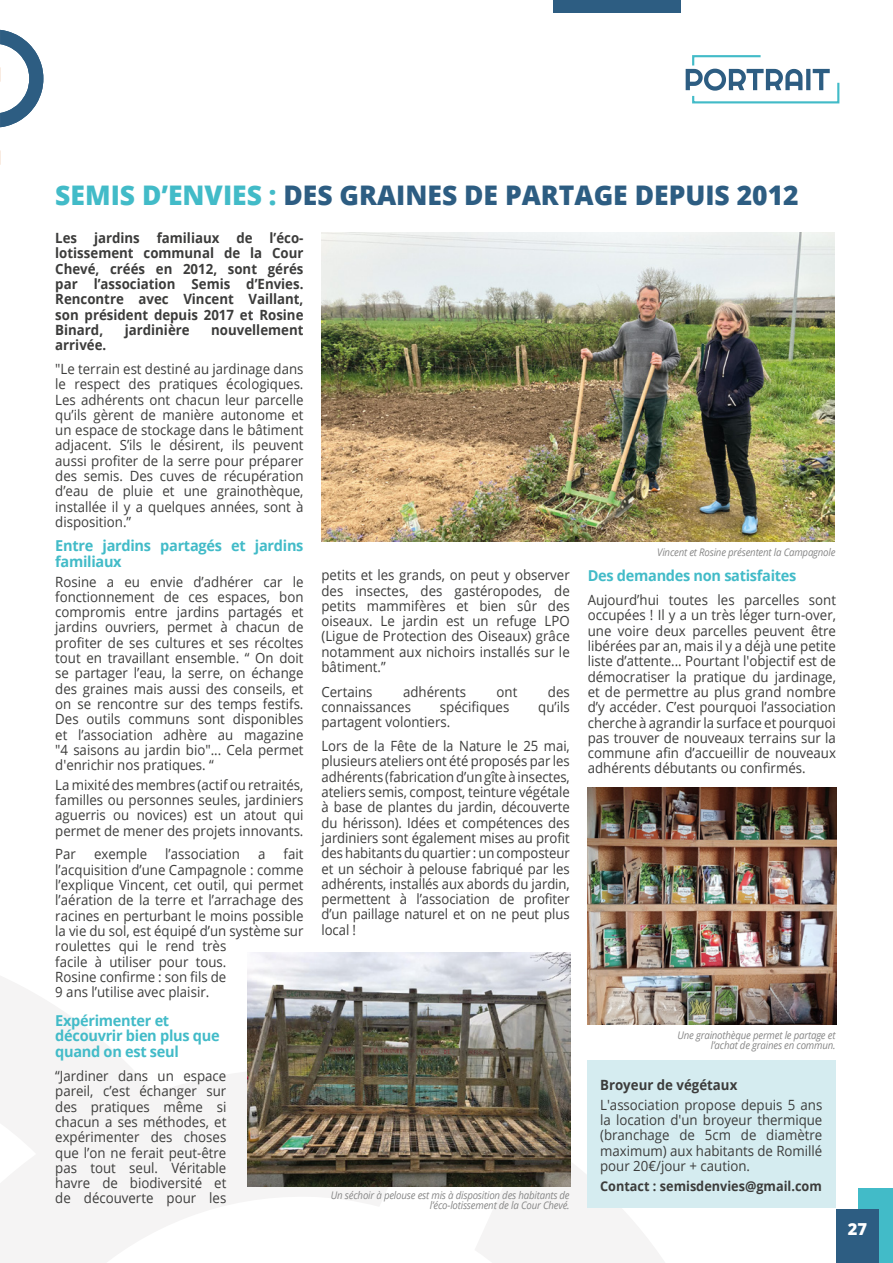
<style>
.page{position:relative;width:893px;height:1263px;background:#fff}
.page>*{position:absolute;margin:0;border:0;box-sizing:border-box;transform-origin:0 0}
.t1{font:800 27px "Open Sans";color:#2d5d82}
.t2{font:800 16.5px "Open Sans";color:#fff}
.t3{font:700 15px/15.8px "Open Sans";letter-spacing:-.02em;color:#42bbc8}
.t4{font:14.1px/15.3px "Open Sans";color:#3c3c3b;text-align:justify;scale:.94 1}
.t5{font:14.1px/15.3px "Open Sans";color:#3c3c3b;text-align:justify;scale:.93 1}
.t6{font:700 14.1px/15.3px "Open Sans";color:#3c3c3b;text-align:justify;scale:.94 1}
.t7{font:700 13.5px "Open Sans";color:#3c3c3b;scale:.94 1}
.t8{font:italic 10.5px/10.5px "Open Sans";letter-spacing:-.02em;color:#878787;text-align:right;scale:.92 1}
.s1{color:#42bbc8}
</style>
<div class="page">
<svg style="left:0;top:976px;width:130px;height:91px;fill:#f5f4f4"></svg>
<svg style="left:0;top:1067px;width:248px;height:196px;fill:#f5f4f4"></svg>
<svg style="left:164px;top:1132px;width:501px;height:131px"></svg>
<div style="left:553px;top:0;width:127px;height:13px;background:#2d5d82"></div>
<svg style="left:0;top:30px;width:43px;height:135px"></svg>
<div style="left:858px;top:1188px;width:35px;height:75px;background:#42bbc8"></div>
<div style="left:836px;top:1210px;width:43px;height:53px;background:#2d5d82"></div>
<svg style="left:686px;top:55px;width:154px;height:49px"></svg>
<div style="left:588px;top:1060px;width:248px;height:148px;background:#d5ecf0"></div>
<img style="left:321px;top:232px;width:514px;height:309px">
<img style="left:248px;top:953px;width:323px;height:233px">
<img style="left:588px;top:788px;width:248px;height:237px">
<h1 class="t1" style="left:55px;top:174px;width:745px"><span class="s1">SEMIS D’ENVIES :</span> DES GRAINES DE PARTAGE DEPUIS 2012</h1>
<p class="t6" style="left:55px;top:230px;width:266px">Les jardins familiaux de l’éco&shy;lotissement communal de la Cour Chevé, créés en 2012, sont gérés par l’association Semis d’Envies.<br>Rencontre avec Vincent Vaillant, son président depuis 2017 et Rosine Binard,</p>
<p class="t6" style="left:125px;top:322px;width:71px">jardinière</p>
<p class="t6" style="left:211px;top:322px;width:100px">nouvellement</p>
<p class="t6" style="left:55px;top:337px;width:56px">arrivée.</p>
<p class="t4" style="left:55px;top:361px;width:266px">"Le terrain est destiné au jardinage dans le respect des pratiques écologiques.<br>Les adhérents ont chacun leur parcelle qu’ils gèrent de manière autonome et un espace de stockage dans le bâtiment adjacent. S’ils le désirent, ils peuvent aussi profiter de la serre pour préparer des semis. Des cuves de récupération d’eau de pluie et une grainothèque, installée il y a quelques années, sont à disposition.”</p>
<p class="t3" style="left:55px;top:537px;width:250px">Entre jardins partagés et jardins familiaux</p>
<p class="t4" style="left:55px;top:573px;width:266px">Rosine a eu envie d’adhérer car le fonctionnement de ces espaces, bon compromis entre jardins partagés et jardins ouvriers, permet à chacun de profiter de ses cultures et ses récoltes tout en travaillant ensemble. “ On doit se partager l’eau, la serre, on échange des graines mais aussi des conseils, et on se rencontre sur des temps festifs.<br>Des outils communs sont disponibles et l’association adhère au magazine "4 saisons au jardin bio"... Cela permet d'enrichir nos pratiques. “</p>
<p class="t4" style="left:55px;top:777px;width:266px">La mixité des membres (actif ou retraités, familles ou personnes seules, jardiniers aguerris ou novices) est un atout qui permet de mener des projets innovants.</p>
<p class="t4" style="left:55px;top:846px;width:24px">Par</p>
<p class="t4" style="left:94px;top:846px;width:58px">exemple</p>
<p class="t4" style="left:165px;top:846px;width:81px">l’association</p>
<p class="t4" style="left:258px;top:846px;width:9px">a</p>
<p class="t4" style="left:55px;top:846px;width:266px;text-align:left;text-indent:228px">fait l’acquisition d’une Campagnole : comme l’explique Vincent, cet outil, qui permet l’aération de la terre et l’arrachage des racines en perturbant le moins possible la vie du sol, est équipé d’un système sur roulettes qui le rend très<br>facile à utiliser pour tous.<br>Rosine confirme : son fils de<br>9 ans l’utilise avec plaisir.</p>
<p class="t3" style="left:55px;top:1012px;width:166px">Expérimenter et découvrir bien plus que quand on est seul</p>
<p class="t4" style="left:55px;top:1068px;width:184px">“Jardiner dans un espace pareil, c’est échanger sur des pratiques même si chacun a ses méthodes, et expérimenter des choses que l’on ne ferait peut-être pas tout seul. Véritable havre de biodiversité et de découverte pour les</p>
<p class="t4" style="left:321px;top:567px;width:266px">petits et les grands, on peut y observer des insectes, des gastéropodes, de petits mammifères et bien sûr des oiseaux. Le jardin est un refuge LPO (Ligue de Protection des Oiseaux) grâce notamment aux nichoirs installés sur le bâtiment.”</p>
<p class="t4" style="left:321px;top:684px;width:56px">Certains</p>
<p class="t4" style="left:403px;top:684px;width:69px">adhérents</p>
<p class="t4" style="left:497px;top:684px;width:24px">ont</p>
<p class="t4" style="left:548px;top:684px;width:25px">des</p>
<p class="t4" style="left:321px;top:699px;width:97px">connaissances</p>
<p class="t4" style="left:440px;top:699px;width:75px">spécifiques</p>
<p class="t4" style="left:538px;top:699px;width:35px">qu’ils</p>
<p class="t4" style="left:321px;top:710px;width:266px;line-height:23.9px">partagent volontiers.<br>Lors de la Fête de la Nature le 25 mai,</p>
<p class="t5" style="left:321px;top:753px;width:268px">plusieurs ateliers ont été proposés par les adhérents (fabrication d’un gîte à insectes, ateliers semis, compost, teinture végétale à base de plantes du jardin, découverte du hérisson). Idées et compétences des jardiniers sont également mises au profit des habitants du quartier : un composteur et un séchoir à pelouse fabriqué par les adhérents, installés aux abords du jardin, permettent à l’association de profiter d’un paillage naturel et on ne peut plus local !</p>
<p class="t8" style="left:331px;top:1189px;width:261px">Un séchoir à pelouse est mis à disposition des habitants de l’éco-lotissement de la Cour Chevé.</p>
<p class="t8" style="left:657px;top:547px;width:195px">Vincent et Rosine présentent la Campagnole</p>
<p class="t3" style="left:588px;top:568px;width:210px">Des demandes non satisfaites</p>
<p class="t4" style="left:588px;top:592px;width:266px">Aujourd’hui toutes les parcelles sont occupées ! Il y a un très léger turn-over, une voire deux parcelles peuvent être libérées par an, mais il y a déjà une petite liste d’attente... Pourtant l'objectif est de démocratiser la pratique du jardinage, et de permettre au plus grand nombre d’y accéder. C’est pourquoi l’association cherche à agrandir la surface et pourquoi pas trouver de nouveaux terrains sur la commune afin d’accueillir de nouveaux adhérents débutants ou confirmés.</p>
<p class="t8" style="left:677px;top:1029px;width:173px">Une grainothèque permet le partage et l’achat de graines en commun.</p>
<p class="t6" style="left:600px;top:1077px;width:147px">Broyeur de végétaux</p>
<p class="t4" style="left:600px;top:1097px;width:238px">L'association propose depuis 5 ans la location d'un broyeur thermique (branchage de 5cm de diamètre maximum) aux habitants de Romillé pour 20€/jour + caution.</p>
<p class="t7" style="left:600px;top:1176px;width:237px">Contact : semisdenvies@gmail.com</p>
<p class="t2" style="left:848px;top:1217px;width:21px">27</p>
</div>
